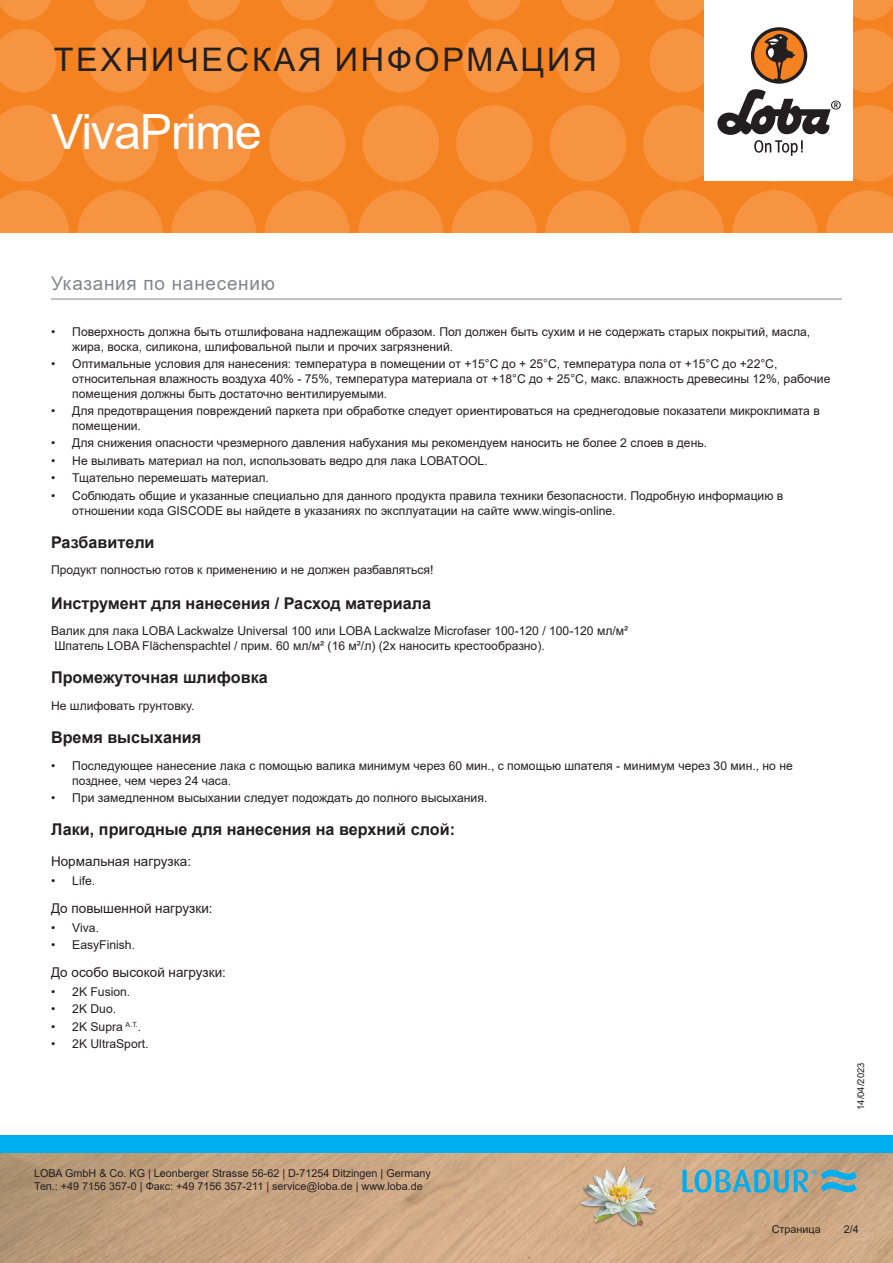
<style>
.page{position:relative;width:893px;height:1263px;background:#fff}
.page>*{position:absolute;margin:0;border:0;box-sizing:border-box;transform-origin:0 0}
.Produktname_Arial{font:48.6px "Arial";letter-spacing:-.025em;color:#fff}
.t1{font:32.4px "Arial";letter-spacing:.085em;color:#231f20}
.Titel_grau_Arial{font:18.9px "Arial";letter-spacing:.04em;color:#82858b}
.h1_Arial{font:700 16.2px "Arial";color:#231f20}
.h2_Arial{font:13.5px "Arial";color:#231f20}
.Text_Arial{font:12.15px/14.5px "Arial";color:#231f20}
.t2{font:10.8px/12.9px "Arial";color:#231f20}
.t3{font:9.45px "Arial";color:#231f20}
</style>
<div class="page">
<div style="left:0;top:0;width:893px;height:233px;background:#f58220"></div>
<svg style="left:0;top:190px;width:69px;height:43px"></svg>
<svg style="left:78px;top:190px;width:85px;height:85px;fill:#f69441"></svg>
<svg style="left:171px;top:190px;width:85px;height:85px;fill:#f69441"></svg>
<svg style="left:265px;top:190px;width:85px;height:85px;fill:#f69441"></svg>
<svg style="left:358px;top:190px;width:85px;height:85px;fill:#f69441"></svg>
<svg style="left:545px;top:190px;width:85px;height:85px;fill:#f69441"></svg>
<svg style="left:452px;top:190px;width:85px;height:85px;fill:#f69441"></svg>
<svg style="left:732px;top:190px;width:85px;height:85px;fill:#f69441"></svg>
<svg style="left:639px;top:190px;width:85px;height:85px;fill:#f69441"></svg>
<svg style="left:826px;top:190px;width:67px;height:43px"></svg>
<svg style="left:0;top:105px;width:65px;height:77px"></svg>
<svg style="left:82px;top:105px;width:76px;height:77px"></svg>
<svg style="left:175px;top:105px;width:77px;height:77px"></svg>
<svg style="left:269px;top:105px;width:76px;height:77px"></svg>
<svg style="left:456px;top:105px;width:77px;height:77px"></svg>
<svg style="left:362px;top:105px;width:77px;height:77px"></svg>
<svg style="left:550px;top:105px;width:76px;height:77px"></svg>
<svg style="left:0;top:29px;width:56px;height:63px"></svg>
<svg style="left:182px;top:29px;width:64px;height:63px"></svg>
<svg style="left:88px;top:29px;width:64px;height:63px"></svg>
<svg style="left:275px;top:29px;width:64px;height:63px"></svg>
<svg style="left:462px;top:29px;width:64px;height:63px"></svg>
<svg style="left:369px;top:29px;width:64px;height:63px"></svg>
<svg style="left:556px;top:29px;width:64px;height:63px"></svg>
<svg style="left:0;top:0;width:51px;height:20px"></svg>
<svg style="left:187px;top:0;width:53px;height:20px"></svg>
<svg style="left:468px;top:0;width:53px;height:20px"></svg>
<svg style="left:655px;top:0;width:49px;height:20px"></svg>
<svg style="left:93px;top:0;width:54px;height:20px"></svg>
<svg style="left:374px;top:0;width:54px;height:20px"></svg>
<svg style="left:281px;top:0;width:53px;height:20px"></svg>
<svg style="left:561px;top:0;width:54px;height:20px"></svg>
<svg style="left:853px;top:0;width:40px;height:20px"></svg>
<img style="left:0;top:1152px;width:893px;height:111px">
<div style="left:0;top:1135px;width:893px;height:17px;background:#00aeef"></div>
<div style="left:704px;top:0;width:149px;height:181px;background:#fff"></div>
<svg style="left:643px;top:29px;width:250px;height:153px"></svg>
<img style="left:578px;top:1161px;width:82px;height:81px">
<svg style="left:682px;top:1169px;width:175px;height:24px;background:#75a8ae"></svg>
<hr style="left:51px;top:299px;width:791px;height:1px;background:#82858b">
<h2 class="t1" style="left:54px;top:37px;width:544px">ТЕХНИЧЕСКАЯ ИНФОРМАЦИЯ</h2>
<p class="Produktname_Arial" style="left:51px;top:99px;width:212px">VivaPrime</p>
<p class="Titel_grau_Arial" style="left:51px;top:270px;width:225px">Указания по нанесению</p>
<p class="Text_Arial" style="left:72px;top:325px;width:739px;text-indent:-21px">• Поверхность должна быть отшлифована надлежащим образом. Пол должен быть сухим и не содержать старых покрытий, масла, жира, воска, силикона, шлифовальной пыли и прочих загрязнений.</p>
<p class="Text_Arial" style="left:72px;top:357px;width:760px;text-indent:-21px">• Оптимальные условия для нанесения: температура в помещении от +15°C до + 25°C, температура пола от +15°C до +22°C, относительная влажность воздуха 40% - 75%, температура материала от +18°C до + 25°C, макс. влажность древесины 12%, рабочие помещения должны быть достаточно вентилируемыми.</p>
<p class="Text_Arial" style="left:72px;top:403px;width:749px;text-indent:-21px">• Для предотвращения повреждений паркета при обработке следует ориентироваться на среднегодовые показатели микроклимата в помещении.</p>
<p class="Text_Arial" style="left:51px;top:436px;width:658px">• Для снижения опасности чрезмерного давления набухания мы рекомендуем наносить не более 2 слоев в день.</p>
<p class="Text_Arial" style="left:51px;top:453px;width:438px">• Не выливать материал на пол, использовать ведро для лака LOBATOOL.</p>
<p class="Text_Arial" style="left:51px;top:471px;width:219px">• Тщательно перемешать материал.</p>
<p class="Text_Arial" style="left:72px;top:488px;width:713px;text-indent:-21px">• Соблюдать общие и указанные специально для данного продукта правила техники безопасности. Подробную информацию в отношении кода GISCODE вы найдете в указаниях по эксплуатации на сайте www.wingis-online.</p>
<p class="h1_Arial" style="left:51px;top:530px;width:105px">Разбавители</p>
<p class="Text_Arial" style="left:51px;top:563px;width:384px">Продукт полностью готов к применению и не должен разбавляться!</p>
<p class="h1_Arial" style="left:51px;top:591px;width:382px">Инструмент для нанесения / Расход материала</p>
<p class="Text_Arial" style="left:51px;top:624px;width:579px">Валик для лака LOBA Lackwalze Universal 100 или LOBA Lackwalze Microfaser 100-120 / 100-120 мл/м²<br>Шпатель LOBA Flächenspachtel / прим. 60 мл/м² (16 м²/л) (2x наносить крестообразно).</p>
<p class="h1_Arial" style="left:51px;top:666px;width:218px">Промежуточная шлифовка</p>
<p class="Text_Arial" style="left:51px;top:698px;width:145px">Не шлифовать грунтовку.</p>
<p class="h1_Arial" style="left:51px;top:726px;width:152px">Время высыхания</p>
<p class="Text_Arial" style="left:72px;top:758px;width:722px;text-indent:-21px">• Последующее нанесение лака с помощью валика минимум через 60 мин., с помощью шпателя - минимум через 30 мин., но не позднее, чем через 24 часа.</p>
<p class="Text_Arial" style="left:51px;top:790px;width:438px">• При замедленном высыхании следует подождать до полного высыхания.</p>
<p class="h1_Arial" style="left:51px;top:818px;width:406px">Лаки, пригодные для нанесения на верхний слой:</p>
<p class="h2_Arial" style="left:51px;top:852px;width:142px">Нормальная нагрузка:</p>
<p class="Text_Arial" style="left:51px;top:873px;width:46px">• Life.</p>
<p class="h2_Arial" style="left:51px;top:899px;width:163px">До повышенной нагрузки:</p>
<p class="Text_Arial" style="left:51px;top:920px;width:50px">• Viva.</p>
<p class="Text_Arial" style="left:51px;top:938px;width:86px">• EasyFinish.</p>
<p class="h2_Arial" style="left:51px;top:963px;width:176px">До особо высокой нагрузки:</p>
<p class="Text_Arial" style="left:51px;top:984px;width:81px">• 2K Fusion.</p>
<p class="Text_Arial" style="left:51px;top:1002px;width:67px">• 2K Duo.</p>
<p class="Text_Arial" style="left:51px;top:1019px;width:92px">• 2K Supra <sup>A.T.</sup>.</p>
<p class="Text_Arial" style="left:51px;top:1037px;width:99px">• 2K UltraSport.</p>
<p class="t2" style="left:34px;top:1167px;width:398px">LOBA GmbH &amp; Co. KG | Leonberger Strasse 56-62 | D-71254 Ditzingen | Germany<br>Тел.: +49 7156 357-0 | Факс: +49 7156 357-211 | service@loba.de | www.loba.de</p>
<p class="t3" style="left:854px;top:1110px;width:49px;rotate:-90deg">14/04/2023</p>
<p class="t2" style="left:772px;top:1222px;width:50px">Страница</p>
<p class="t2" style="left:844px;top:1222px;width:17px">2/4</p>
</div>
